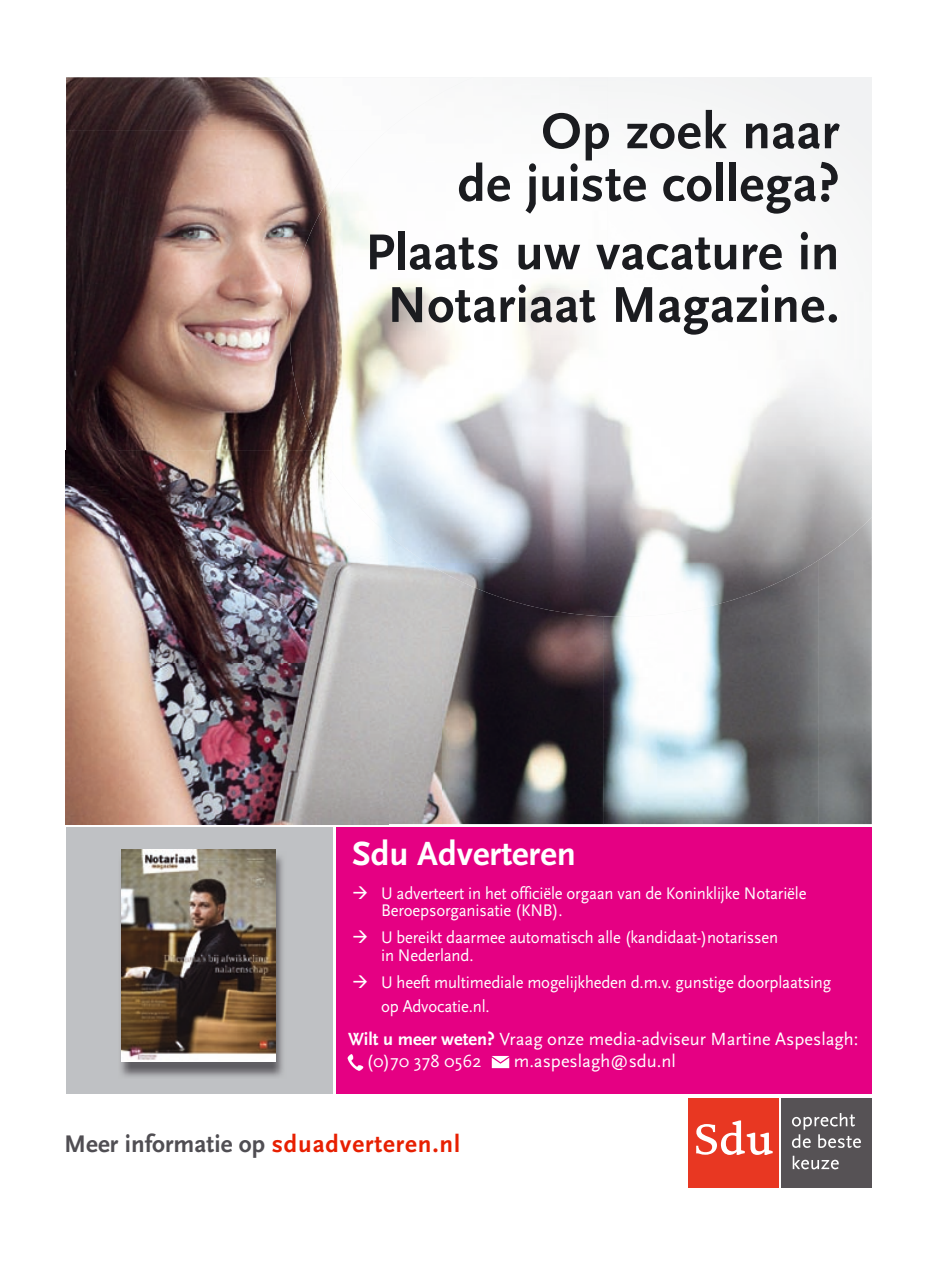
<style>
.page{position:relative;width:936px;height:1263px;background:#fff}
.page>*{position:absolute;margin:0;border:0;box-sizing:border-box;transform-origin:0 0}
.t1{font:700 52.65px/52.7px "Scala Sans";letter-spacing:.005em;color:#1b1c20;text-align:right}
.t2{font:700 35.1px "Scala Sans";color:#fff}
.t3{font:700 25.05px "Scala Sans";letter-spacing:.02em;color:#504e53}
.t4{font:18.45px/21.8px "Scala Sans";color:#fff}
.t5{font:17.55px/17.5px "Scala Sans";letter-spacing:-.01em;color:#fff;scale:.95 1}
.s1{font-weight:700}
.s2{color:#e71f01}
</style>
<div class="page">
<img style="left:66px;top:77px;width:241px;height:53px">
<img style="left:66px;top:130px;width:256px;height:107px">
<img style="left:66px;top:237px;width:224px;height:213px">
<img style="left:66px;top:450px;width:322px;height:375px">
<img style="left:818px;top:563px;width:53px;height:261px">
<img style="left:388px;top:563px;width:54px;height:261px">
<img style="left:657px;top:563px;width:161px;height:261px">
<img style="left:442px;top:617px;width:161px;height:207px">
<img style="left:603px;top:617px;width:54px;height:207px">
<img style="left:342px;top:77px;width:529px;height:432px">
<img style="left:290px;top:178px;width:53px;height:309px">
<img style="left:361px;top:509px;width:510px;height:54px">
<img style="left:427px;top:563px;width:387px;height:54px">
<div style="left:781px;top:1098px;width:90px;height:90px;background:#565255"></div>
<div style="left:688px;top:1098px;width:90px;height:90px;background:#e83722"></div>
<svg style="left:696px;top:1120px;width:76px;height:35px"></svg>
<svg style="left:792px;top:1113px;width:68px;height:35px"></svg>
<svg style="left:792px;top:1156px;width:46px;height:13px"></svg>
<div style="left:336px;top:827px;width:535px;height:267px;background:#e50083"></div>
<div style="left:66px;top:827px;width:266px;height:267px;background:#bfc1c4"></div>
<img style="left:120px;top:852px;width:163px;height:225px">
<img style="left:122px;top:850px;width:153px;height:212px">
<svg style="left:347px;top:1054px;width:16px;height:17px"></svg>
<svg style="left:492px;top:1056px;width:17px;height:12px"></svg>
<h1 class="t1" style="left:457px;top:106px;width:383px">Op zoek naar<br>de juiste collega?</h1>
<h1 class="t1" style="left:365px;top:227px;width:475px;text-align:center">Plaats uw vacature in<br>Notariaat Magazine.</h1>
<h2 class="t2" style="left:352px;top:835px;width:225px">Sdu Adverteren</h2>
<p class="t5" style="left:381px;top:884px;width:449px">U adverteert in het officiële orgaan van de Koninklijke Notariële<br>Beroepsorganisatie (KNB).</p>
<p class="t5" style="left:381px;top:929px;width:419px">U bereikt daarmee automatisch alle (kandidaat-)notarissen in Nederland.</p>
<p class="t5" style="left:381px;top:971px;width:475px;line-height:23.7px">U heeft multimediale mogelijkheden d.m.v. gunstige doorplaatsing op Advocatie.nl.</p>
<p class="t4" style="left:366px;top:1028px;width:493px;text-indent:-18px"><span class="s1">Wilt u meer weten?</span> Vraag onze media-adviseur Martine Aspeslagh: (0)70 378 0562</p>
<p class="t4" style="left:513px;top:1050px;width:164px">m.aspeslagh@sdu.nl</p>
<h3 class="t3" style="left:64px;top:1130px;width:397px">Meer informatie op <span class="s2">sduadverteren.nl</span></h3>
</div>
